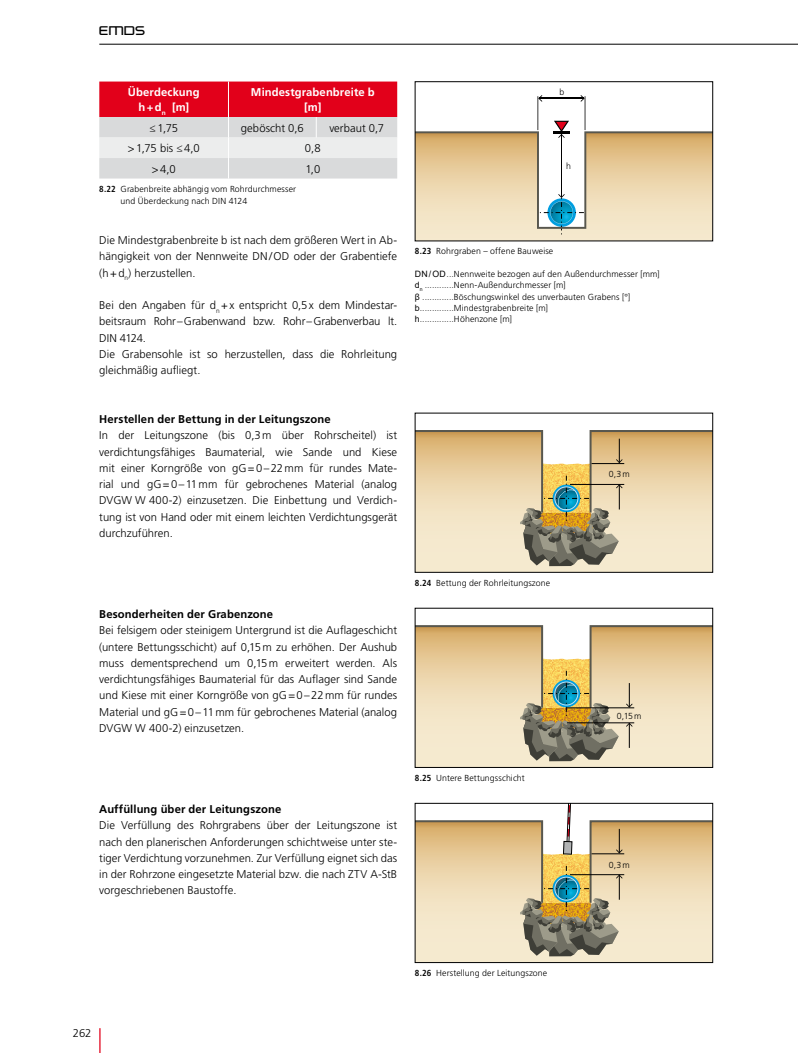
<style>
.page{position:relative;width:798px;height:1053px;background:#fff}
.page>*{position:absolute;margin:0;border:0;box-sizing:border-box;transform-origin:0 0}
.t1{font:300 13.75px "Trade Marker";color:#000}
.t2{font:300 11.25px/16.2px "Frutiger LT Std";color:#000;text-align:justify}
.t3{font:700 11.25px "Frutiger LT Std";letter-spacing:.01em;color:#000}
.t4{font:700 11.25px/15px "Frutiger LT Std";letter-spacing:.01em;color:#fff;text-align:center}
.t5{font:300 8.75px/11.2px "Frutiger LT Std";letter-spacing:.01em;color:#000}
.s1{font-weight:700;font-stretch:condensed}
.s2{font-family:"Arial";font-weight:400}
</style>
<div class="page">
<svg style="left:99px;top:1028px;width:1px;height:24px"></svg>
<hr style="left:99px;top:44px;width:698px;height:1px;background:#000">
<svg style="left:99px;top:81px;width:298px;height:97px;background:#e08f99"></svg>
<svg style="left:417px;top:956px;width:293px;height:4px"></svg>
<svg style="left:417px;top:805px;width:293px;height:151px;background:#dccca9"></svg>
<div style="left:415px;top:803px;width:297px;height:159px;border:1px solid #000"></div>
<svg style="left:417px;top:761px;width:293px;height:4px"></svg>
<svg style="left:417px;top:625px;width:293px;height:136px;background:#dac7a1"></svg>
<svg style="left:417px;top:566px;width:293px;height:4px"></svg>
<svg style="left:417px;top:430px;width:293px;height:136px;background:#dac7a1"></svg>
<hr style="left:539px;top:98px;width:44px;height:1px;background:#000">
<svg style="left:538px;top:95px;width:4px;height:7px"></svg>
<svg style="left:580px;top:95px;width:4px;height:7px"></svg>
<hr style="left:584px;top:96px;width:1px;height:34px;background:#000">
<hr style="left:537px;top:96px;width:1px;height:34px;background:#000">
<svg style="left:417px;top:121px;width:293px;height:118px"></svg>
<div style="left:415px;top:81px;width:297px;height:160px;border:1px solid #000"></div>
<p class="t1" style="left:99px;top:23px;width:47px">EMDS</p>
<p class="t4" style="left:128px;top:85px;width:73px">Überdeckung h+d<sub>n</sub> [m]</p>
<p class="t4" style="left:251px;top:85px;width:125px">Mindestgrabenbreite b [m]</p>
<p class="t2" style="left:149px;top:120px;width:30px">≤1,75</p>
<p class="t2" style="left:241px;top:120px;width:64px">geböscht 0,6</p>
<p class="t2" style="left:329px;top:120px;width:56px">verbaut 0,7</p>
<p class="t2" style="left:128px;top:140px;width:73px">&gt;1,75 bis ≤4,0</p>
<p class="t2" style="left:305px;top:140px;width:17px">0,8</p>
<p class="t2" style="left:152px;top:161px;width:25px">&gt;4,0</p>
<p class="t2" style="left:305px;top:161px;width:17px">1,0</p>
<p class="t5" style="left:120px;top:184px;width:177px;text-indent:-21px"><span class="s1">8.22</span> Grabenbreite abhängig vom Rohrdurchmesser und Überdeckung nach DIN 4124</p>
<p class="t2" style="left:99px;top:232px;width:299px">Die Mindestgrabenbreite b ist nach dem größeren Wert in Ab&shy;hängigkeit von der Nennweite DN/OD oder der Grabentiefe (h+d<sub>n</sub>) herzustellen.</p>
<p class="t2" style="left:99px;top:297px;width:299px;text-align:left">Bei den Angaben für d<sub>n</sub> +x entspricht 0,5x dem Mindestar&shy;beitsraum Rohr–Grabenwand bzw. Rohr–Grabenverbau lt.<br>DIN 4124.<br>Die Grabensohle ist so herzustellen, dass die Rohrleitung gleichmäßig aufliegt.</p>
<p class="t3" style="left:99px;top:412px;width:233px">Herstellen der Bettung in der Leitungszone</p>
<p class="t2" style="left:99px;top:427px;width:299px">In der Leitungszone (bis 0,3m über Rohrscheitel) ist verdichtungsfähiges Baumaterial, wie Sande und Kiese mit einer Korngröße von gG=0–22mm für rundes Mate&shy;rial und gG=0–11mm für gebrochenes Material (analog DVGW W 400-2) einzusetzen. Die Einbettung und Verdich&shy;tung ist von Hand oder mit einem leichten Verdichtungsgerät durchzuführen.</p>
<p class="t3" style="left:99px;top:607px;width:175px">Besonderheiten der Grabenzone</p>
<p class="t2" style="left:99px;top:622px;width:299px">Bei felsigem oder steinigem Untergrund ist die Auflageschicht (untere Bettungsschicht) auf 0,15m zu erhöhen. Der Aushub muss dementsprechend um 0,15m erweitert werden. Als verdichtungsfähiges Baumaterial für das Auflager sind Sande und Kiese mit einer Korngröße von gG=0–22mm für rundes Material und gG=0–11mm für gebrochenes Material (analog DVGW W 400-2) einzusetzen.</p>
<p class="t3" style="left:99px;top:802px;width:183px">Auffüllung über der Leitungszone</p>
<p class="t2" style="left:99px;top:817px;width:299px">Die Verfüllung des Rohrgrabens über der Leitungszone ist nach den planerischen Anforderungen schichtweise unter ste&shy;tiger Verdichtung vorzunehmen. Zur Verfüllung eignet sich das in der Rohrzone eingesetzte Material bzw. die nach ZTV A-StB vorgeschriebenen Baustoffe.</p>
<p class="t5" style="left:559px;top:86px;width:6px">b</p>
<p class="t5" style="left:566px;top:160px;width:6px">h</p>
<p class="t5" style="left:415px;top:246px;width:140px"><span class="s1">8.23</span> Rohrgraben – offene Bauweise</p>
<p class="t5" style="left:415px;top:268px;width:246px"><span class="s2">DN/OD</span>...Nennweite bezogen auf den Außendurchmesser [mm] <span class="s2">d</span><sub>n</sub> ............Nenn-Außendurchmesser [m]<br><span class="s2">β</span> .............Böschungswinkel des unverbauten Grabens [°] <span class="s2">b</span>..............Mindestgrabenbreite [m]<br><span class="s2">h</span>..............Höhenzone [m]</p>
<p class="t5" style="left:415px;top:578px;width:137px"><span class="s1">8.24</span> Bettung der Rohrleitungszone</p>
<p class="t5" style="left:415px;top:772px;width:111px"><span class="s1">8.25</span> Untere Bettungsschicht</p>
<p class="t5" style="left:608px;top:468px;width:22px">0,3m</p>
<p class="t5" style="left:616px;top:710px;width:26px">0,15m</p>
<p class="t5" style="left:608px;top:859px;width:22px">0,3m</p>
<p class="t2" style="left:73px;top:1024px;width:20px">262</p>
<p class="t5" style="left:415px;top:967px;width:134px"><span class="s1">8.26</span> Herstellung der Leitungszone</p>
</div>
